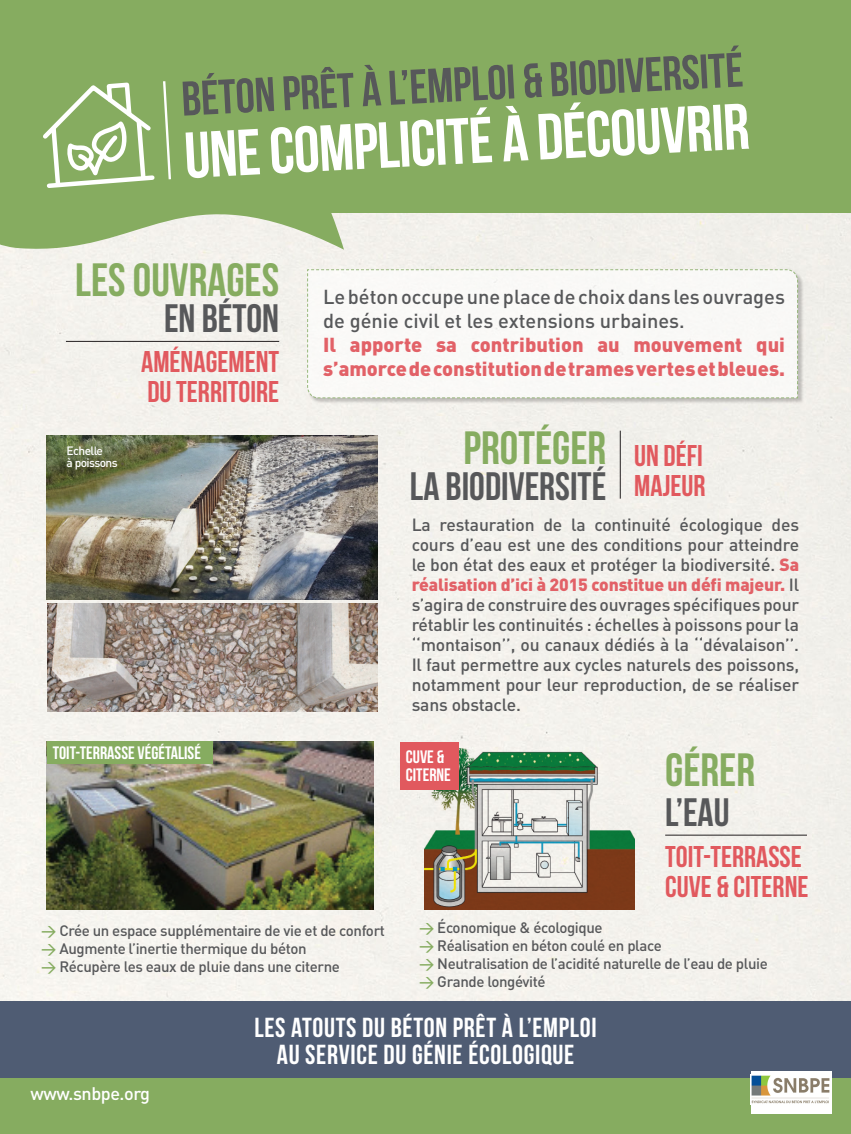
<style>
.page{position:relative;width:851px;height:1134px;background:#fff}
.page>*{position:absolute;margin:0;border:0;box-sizing:border-box;transform-origin:0 0}
.t1{font:65px "Bebas Neue";color:#fff}
.t2{font:48.5px "Bebas Neue";color:#57585a}
.t3{font:46.6px "Bebas Neue";color:#86ac60}
.t4{font:39.65px "Bebas Neue";color:#57585a}
.t5{font:30px "Bebas Neue";color:#e1595e}
.t6{font:27.5px "Bebas Neue";letter-spacing:.025em;color:#fff}
.t7{font:900 20px/24px "DIN";color:#e26167}
.t8{font:500 20px/24px "DIN";color:#57585a}
.t9{font:18px "Bebas Neue";color:#fff}
.t10{font:500 18px "DIN";letter-spacing:-.025em;color:#fff}
.t11{font:500 17.5px/20px "DIN";letter-spacing:-.01em;color:#57585a;text-align:justify}
.t12{font:500 15px "DIN";letter-spacing:-.025em;color:#57585a}
.t13{font:500 12px "DIN";letter-spacing:-.05em;color:#fff}
.s1{font-weight:900;color:#e26167}
.s2{color:#86ac60}
</style>
<div class="page">
<div style="left:0;top:213px;width:850px;height:789px;background:#f3f1ec"></div>
<div style="left:0;top:1002px;width:850px;height:83px;background:#4f5c73"></div>
<div style="left:308px;top:270px;width:496px;height:134px;background:#231f20;opacity:.4"></div>
<svg style="left:306px;top:269px;width:492px;height:130px"></svg>
<div style="left:0;top:1079px;width:850px;height:55px;background:#86ac60"></div>
<svg style="left:0;top:213px;width:344px;height:44px;background:#c6d4b2"></svg>
<div style="left:0;top:0;width:850px;height:213px;background:#86ac60"></div>
<hr style="left:66px;top:341px;width:213px;height:1px;background:#231f20">
<hr style="left:620px;top:431px;width:1px;height:68px;background:#231f20">
<hr style="left:665px;top:835px;width:141px;height:1px;background:#231f20">
<img style="left:47px;top:436px;width:330px;height:163px">
<img style="left:47px;top:603px;width:330px;height:108px">
<img style="left:46px;top:741px;width:327px;height:169px">
<img style="left:424px;top:748px;width:210px;height:162px">
<div style="left:47px;top:741px;width:165px;height:23px;background:#86ac60"></div>
<div style="left:400px;top:742px;width:58px;height:47px;background:#e1595e"></div>
<div style="left:750px;top:1071px;width:81px;height:43px;background:#fff"></div>
<img style="left:751px;top:1075px;width:79px;height:29px">
<svg style="left:43px;top:81px;width:128px;height:107px"></svg>
<p class="t2" style="left:180px;top:72px;width:564px;rotate:-3deg">BÉTON PRÊT À L’EMPLOI &amp; BIODIVERSITÉ</p>
<p class="t1" style="left:183px;top:120px;width:567px;rotate:-3deg">UNE COMPLICITÉ À DÉCOUVRIR</p>
<p class="t3" style="left:75px;top:254px;width:205px">LES OUVRAGES</p>
<p class="t4" style="left:164px;top:297px;width:117px">EN BÉTON</p>
<p class="t8" style="left:323px;top:284px;width:463px">Le béton occupe une place de choix dans les ouvrages de génie civil et les extensions urbaines.</p>
<p class="t7" style="left:323px;top:331px;width:463px">Il apporte sa contribution au mouvement qui s’amorce de constitution de trames vertes et bleues.</p>
<p class="t5" style="left:141px;top:345px;width:139px">AMÉNAGEMENT</p>
<p class="t5" style="left:147px;top:375px;width:133px">DU TERRITOIRE</p>
<p class="t13" style="left:67px;top:443px;width:38px">Echelle</p>
<p class="t13" style="left:67px;top:455px;width:53px">à poissons</p>
<p class="t3" style="left:463px;top:422px;width:144px">PROTÉGER</p>
<p class="t4" style="left:410px;top:465px;width:198px">LA BIODIVERSITÉ</p>
<p class="t5" style="left:634px;top:439px;width:70px">UN DÉFI</p>
<p class="t5" style="left:634px;top:469px;width:73px">MAJEUR</p>
<p class="t11" style="left:411px;top:514px;width:389px">La restauration de la continuité écologique des cours d’eau est une des conditions pour atteindre le bon état des eaux et protéger la biodiversité. <span class="s1">Sa réalisation d’ici à 2015 constitue un défi majeur.</span> Il s’agira de construire des ouvrages spécifiques pour rétablir les continuités : échelles à poissons pour la ‘‘montaison’’, ou canaux dédiés à la ‘‘dévalaison’’.<br>Il faut permettre aux cycles naturels des poissons, notamment pour leur reproduction, de se réaliser sans obstacle.</p>
<p class="t9" style="left:53px;top:743px;width:150px">TOIT-TERRASSE VÉGÉTALISÉ</p>
<p class="t9" style="left:406px;top:746px;width:40px">CUVE &amp;</p>
<p class="t9" style="left:406px;top:764px;width:46px">CITERNE</p>
<p class="t3" style="left:665px;top:744px;width:91px">GÉRER</p>
<p class="t4" style="left:665px;top:790px;width:66px">L’EAU</p>
<p class="t5" style="left:665px;top:840px;width:138px">TOIT-TERRASSE</p>
<p class="t5" style="left:665px;top:870px;width:145px">CUVE &amp; CITERNE</p>
<p class="t12" style="left:41px;top:921px;width:345px"><span class="s2">&gt;</span> Crée un espace supplémentaire de vie et de confort</p>
<p class="t12" style="left:41px;top:939px;width:267px"><span class="s2">&gt;</span> Augmente l’inertie thermique du béton</p>
<p class="t12" style="left:41px;top:957px;width:300px"><span class="s2">&gt;</span> Récupère les eaux de pluie dans une citerne</p>
<p class="t12" style="left:419px;top:918px;width:185px"><span class="s2">&gt;</span> Économique &amp; écologique</p>
<p class="t12" style="left:419px;top:936px;width:244px"><span class="s2">&gt;</span> Réalisation en béton coulé en place</p>
<p class="t12" style="left:419px;top:954px;width:350px"><span class="s2">&gt;</span> Neutralisation de l’acidité naturelle de l’eau de pluie</p>
<p class="t12" style="left:419px;top:972px;width:128px"><span class="s2">&gt;</span> Grande longévité</p>
<p class="t10" style="left:30px;top:1082px;width:121px">www.snbpe.org</p>
<p class="t6" style="left:254px;top:1012px;width:344px">LES ATOUTS DU BÉTON PRÊT À L’EMPLOI</p>
<p class="t6" style="left:277px;top:1039px;width:299px">AU SERVICE DU GÉNIE ÉCOLOGIQUE</p>
</div>
